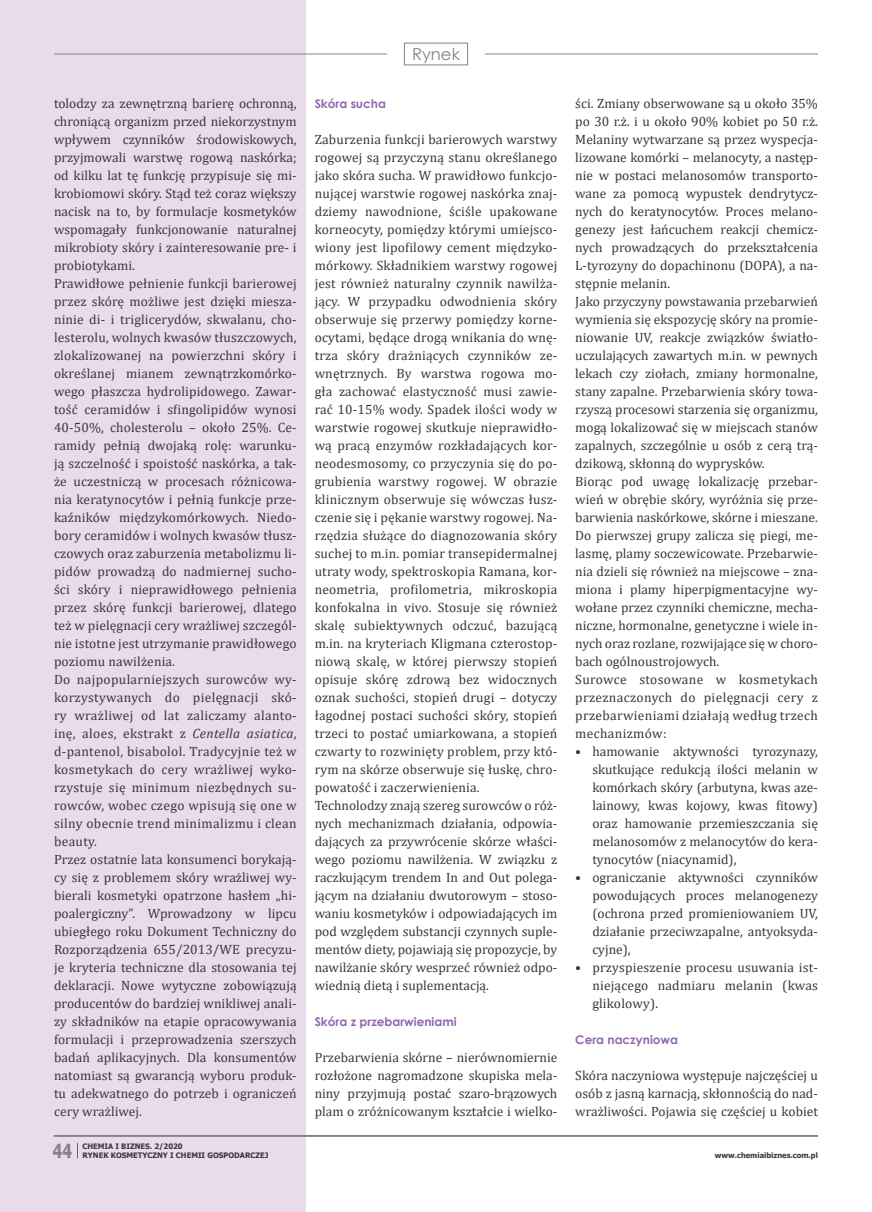
<style>
.page{position:relative;width:872px;height:1212px;background:#fff}
.page>*{position:absolute;margin:0;border:0;box-sizing:border-box;transform-origin:0 0}
.t1{font:700 19.5px "Tahoma";color:#857f8a;scale:.77 1}
.t2{font:16.5px "Century Gothic";color:#857f8a}
.srodtytuly{font:13.5px/18px "Cambria";color:#383839;text-align:justify}
.srodtytuly-2{font:700 12px "Century Gothic";color:#9068ad}
.t3{font:700 7.5px "Tahoma";color:#383839}
.s1{font-style:italic}
</style>
<div class="page">
<div style="left:0;top:0;width:306px;height:1212px;background:#eadbeb"></div>
<svg style="left:77px;top:1143px;width:1px;height:16px"></svg>
<svg style="left:54px;top:1135px;width:764px;height:1px"></svg>
<hr style="left:54px;top:54px;width:333px;height:1px;background:#857f8a">
<div style="left:404px;top:43px;width:64px;height:22px;border:1px solid #857f8a"></div>
<hr style="left:485px;top:54px;width:333px;height:1px;background:#857f8a">
<p class="srodtytuly" style="left:54px;top:94px;width:244px">tolodzy za zewnętrzną barierę ochronną, chroniącą organizm przed niekorzystnym wpływem czynników środowiskowych, przyjmowali warstwę rogową naskórka; od kilku lat tę funkcję przypisuje się mi&shy;krobiomowi skóry. Stąd też coraz większy nacisk na to, by formulacje kosmetyków wspomagały funkcjonowanie naturalnej mikrobioty skóry i zainteresowanie pre- i probiotykami.</p>
<p class="srodtytuly" style="left:54px;top:274px;width:244px">Prawidłowe pełnienie funkcji barierowej przez skórę możliwe jest dzięki miesza&shy;ninie di- i triglicerydów, skwalanu, cho&shy;lesterolu, wolnych kwasów tłuszczowych, zlokalizowanej na powierzchni skóry i określanej mianem zewnątrzkomórko&shy;wego płaszcza hydrolipidowego. Zawar&shy;tość ceramidów i sfingolipidów wynosi 40-50%, cholesterolu – około 25%. Ce&shy;ramidy pełnią dwojaką rolę: warunku&shy;ją szczelność i spoistość naskórka, a tak&shy;że uczestniczą w procesach różnicowa&shy;nia keratynocytów i pełnią funkcje prze&shy;kaźników międzykomórkowych. Niedo&shy;bory ceramidów i wolnych kwasów tłusz&shy;czowych oraz zaburzenia metabolizmu li&shy;pidów prowadzą do nadmiernej sucho&shy;ści skóry i nieprawidłowego pełnienia przez skórę funkcji barierowej, dlatego też w pielęgnacji cery wrażliwej szczegól&shy;nie istotne jest utrzymanie prawidłowego poziomu nawilżenia.</p>
<p class="srodtytuly" style="left:54px;top:670px;width:244px">Do najpopularniejszych surowców wy&shy;korzystywanych do pielęgnacji skó&shy;ry wrażliwej od lat zaliczamy alanto&shy;inę, aloes, ekstrakt z <span class="s1">Centella asiatica</span>, d-pantenol, bisabolol. Tradycyjnie też w kosmetykach do cery wrażliwej wyko&shy;rzystuje się minimum niezbędnych su&shy;rowców, wobec czego wpisują się one w silny obecnie trend minimalizmu i clean beauty.</p>
<p class="srodtytuly" style="left:54px;top:850px;width:244px">Przez ostatnie lata konsumenci borykają&shy;cy się z problemem skóry wrażliwej wy&shy;bierali kosmetyki opatrzone hasłem „hi&shy;poalergiczny”. Wprowadzony w lipcu ubiegłego roku Dokument Techniczny do Rozporządzenia 655/2013/WE precyzu&shy;je kryteria techniczne dla stosowania tej deklaracji. Nowe wytyczne zobowiązują producentów do bardziej wnikliwej anali&shy;zy składników na etapie opracowywania formulacji i przeprowadzenia szerszych badań aplikacyjnych. Dla konsumentów natomiast są gwarancją wyboru produk&shy;tu adekwatnego do potrzeb i ograniczeń cery wrażliwej.</p>
<p class="t2" style="left:412px;top:43px;width:49px">Rynek</p>
<p class="srodtytuly-2" style="left:315px;top:95px;width:73px">Skóra sucha</p>
<p class="srodtytuly" style="left:315px;top:130px;width:244px">Zaburzenia funkcji barierowych warstwy rogowej są przyczyną stanu określanego jako skóra sucha. W prawidłowo funkcjo&shy;nującej warstwie rogowej naskórka znaj&shy;dziemy nawodnione, ściśle upakowane korneocyty, pomiędzy którymi umiejsco&shy;wiony jest lipofilowy cement międzyko&shy;mórkowy. Składnikiem warstwy rogowej jest również naturalny czynnik nawilża&shy;jący. W przypadku odwodnienia skóry obserwuje się przerwy pomiędzy korne&shy;ocytami, będące drogą wnikania do wnę&shy;trza skóry drażniących czynników ze&shy;wnętrznych. By warstwa rogowa mo&shy;gła zachować elastyczność musi zawie&shy;rać 10-15% wody. Spadek ilości wody w warstwie rogowej skutkuje nieprawidło&shy;wą pracą enzymów rozkładających kor&shy;neodesmosomy, co przyczynia się do po&shy;grubienia warstwy rogowej. W obrazie klinicznym obserwuje się wówczas łusz&shy;czenie się i pękanie warstwy rogowej. Na&shy;rzędzia służące do diagnozowania skóry suchej to m.in. pomiar transepidermalnej utraty wody, spektroskopia Ramana, kor&shy;neometria, profilometria, mikroskopia konfokalna in vivo. Stosuje się również skalę subiektywnych odczuć, bazującą m.in. na kryteriach Kligmana czterostop&shy;niową skalę, w której pierwszy stopień opisuje skórę zdrową bez widocznych oznak suchości, stopień drugi – dotyczy łagodnej postaci suchości skóry, stopień trzeci to postać umiarkowana, a stopień czwarty to rozwinięty problem, przy któ&shy;rym na skórze obserwuje się łuskę, chro&shy;powatość i zaczerwienienia.</p>
<p class="srodtytuly" style="left:315px;top:796px;width:244px">Technolodzy znają szereg surowców o róż&shy;nych mechanizmach działania, odpowia&shy;dających za przywrócenie skórze właści&shy;wego poziomu nawilżenia. W związku z raczkującym trendem In and Out polega&shy;jącym na działaniu dwutorowym – stoso&shy;waniu kosmetyków i odpowiadających im pod względem substancji czynnych suple&shy;mentów diety, pojawiają się propozycje, by nawilżanie skóry wesprzeć również odpo&shy;wiednią dietą i suplementacją.</p>
<p class="srodtytuly-2" style="left:315px;top:1013px;width:143px">Skóra z przebarwieniami</p>
<p class="srodtytuly" style="left:315px;top:1048px;width:244px">Przebarwienia skórne – nierównomiernie rozłożone nagromadzone skupiska mela&shy;niny przyjmują postać szaro-brązowych plam o zróżnicowanym kształcie i wielko-</p>
<p class="srodtytuly" style="left:575px;top:94px;width:244px">ści. Zmiany obserwowane są u około 35% po 30 r.ż. i u około 90% kobiet po 50 r.ż.<br>Melaniny wytwarzane są przez wyspecja&shy;lizowane komórki – melanocyty, a następ&shy;nie w postaci melanosomów transporto&shy;wane za pomocą wypustek dendrytycz&shy;nych do keratynocytów. Proces melano&shy;genezy jest łańcuchem reakcji chemicz&shy;nych prowadzących do przekształcenia</p>
<p class="srodtytuly" style="left:575px;top:256px;width:244px">L-tyrozyny do dopachinonu (DOPA), a na&shy;stępnie melanin.</p>
<p class="srodtytuly" style="left:575px;top:292px;width:244px">Jako przyczyny powstawania przebarwień wymienia się ekspozycję skóry na promie&shy;niowanie UV, reakcje związków światło&shy;uczulających zawartych m.in. w pewnych lekach czy ziołach, zmiany hormonalne, stany zapalne. Przebarwienia skóry towa&shy;rzyszą procesowi starzenia się organizmu, mogą lokalizować się w miejscach stanów zapalnych, szczególnie u osób z cerą trą&shy;dzikową, skłonną do wyprysków.</p>
<p class="srodtytuly" style="left:575px;top:472px;width:244px">Biorąc pod uwagę lokalizację przebar&shy;wień w obrębie skóry, wyróżnia się prze&shy;barwienia naskórkowe, skórne i mieszane.<br>Do pierwszej grupy zalicza się piegi, me&shy;lasmę, plamy soczewicowate. Przebarwie&shy;nia dzieli się również na miejscowe – zna&shy;miona i plamy hiperpigmentacyjne wy&shy;wołane przez czynniki chemiczne, mecha&shy;niczne, hormonalne, genetyczne i wiele in&shy;nych oraz rozlane, rozwijające się w choro&shy;bach ogólnoustrojowych.</p>
<p class="srodtytuly" style="left:575px;top:670px;width:244px">Surowce stosowane w kosmetykach przeznaczonych do pielęgnacji cery z przebarwieniami działają według trzech mechanizmów:</p>
<p class="srodtytuly" style="left:592px;top:742px;width:227px;text-indent:-17px">• hamowanie aktywności tyrozynazy, skutkujące redukcją ilości melanin w komórkach skóry (arbutyna, kwas aze&shy;lainowy, kwas kojowy, kwas fitowy) oraz hamowanie przemieszczania się melanosomów z melanocytów do kera&shy;tynocytów (niacynamid),</p>
<p class="srodtytuly" style="left:592px;top:868px;width:227px;text-indent:-17px">• ograniczanie aktywności czynników powodujących proces melanogenezy (ochrona przed promieniowaniem UV, działanie przeciwzapalne, antyoksyda&shy;cyjne),</p>
<p class="srodtytuly" style="left:592px;top:958px;width:227px;text-indent:-17px">• przyspieszenie procesu usuwania ist&shy;niejącego nadmiaru melanin (kwas glikolowy).</p>
<p class="srodtytuly-2" style="left:575px;top:1031px;width:104px">Cera naczyniowa</p>
<p class="srodtytuly" style="left:575px;top:1066px;width:244px">Skóra naczyniowa występuje najczęściej u osób z jasną karnacją, skłonnością do nad&shy;wrażliwości. Pojawia się częściej u kobiet</p>
<p class="t1" style="left:53px;top:1137px;width:26px">44</p>
<p class="t3" style="left:82px;top:1141px;width:102px">CHEMIA I BIZNES. 2/2020</p>
<p class="t3" style="left:82px;top:1150px;width:188px">RYNEK KOSMETYCZNY I CHEMII GOSPODARCZEJ</p>
<p class="t3" style="left:714px;top:1150px;width:105px">www.chemiaibiznes.com.pl</p>
</div>
